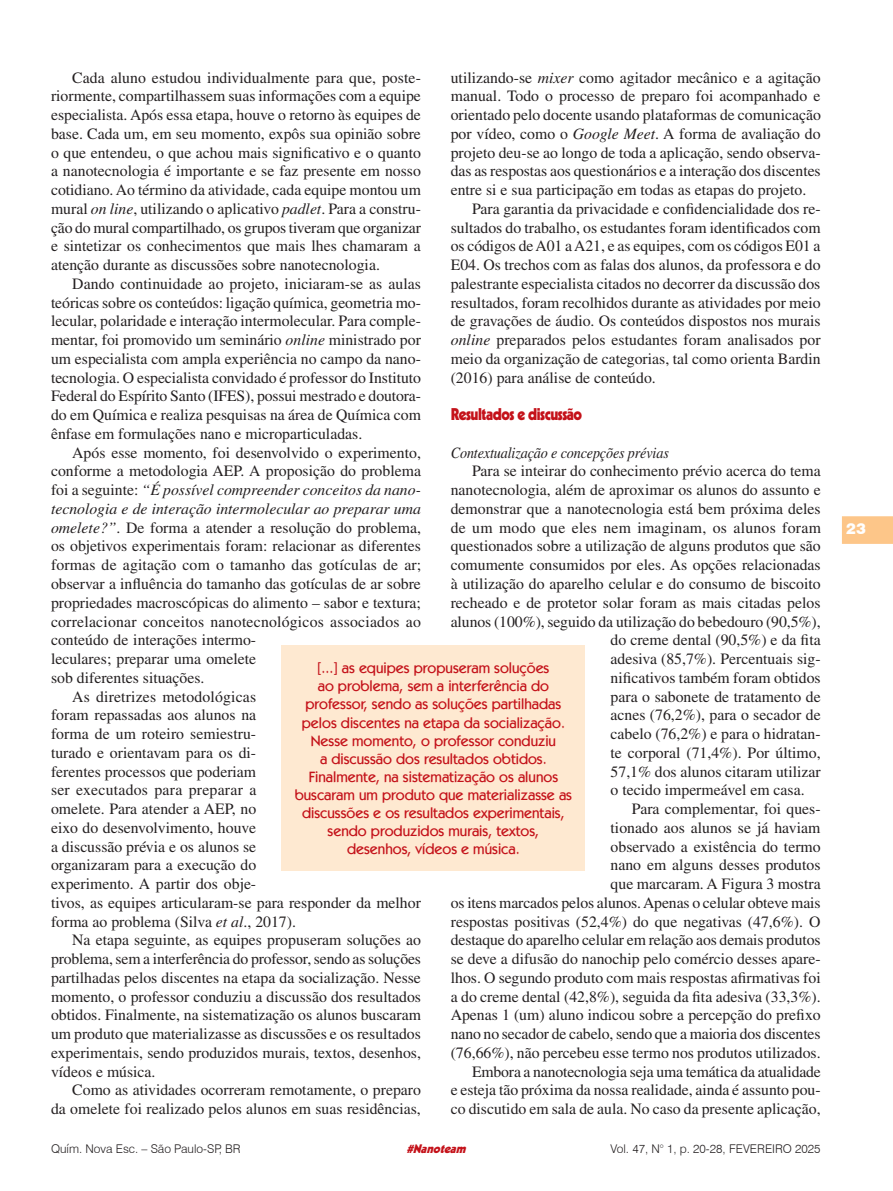
<style>
.page{position:relative;width:893px;height:1191px;background:#fff}
.page>*{position:absolute;margin:0;border:0;box-sizing:border-box;transform-origin:0 0}
.Seção{font:900 16.5px "Kabel LT Std";letter-spacing:-.03em;color:#c4121a;scale:.9 1}
.t1{font:15.75px/18.8px "Times LT Std";color:#231f20;text-align:justify}
.Sub_sub_seção{font:italic 15.75px "Times LT Std";letter-spacing:-.01em;color:#231f20;scale:.9 1}
.Olho{font:500 15px/18px "Kabel IT Cby BT";color:#c4121a;text-align:center}
.t2{font:900 15px "Swiss 721 BT";color:#fff}
.t3{font:300 12px "Swiss 721 BT";color:#231f20}
.t4{font:italic 900 12px "Kabel LT Std";color:#c4121a}
.s1{font-style:italic}
</style>
<div class="page">
<svg style="left:842px;top:516px;width:51px;height:28px"></svg>
<div style="left:282px;top:645px;width:303px;height:225px;background:#fee9d1"></div>
<p class="t1" style="left:51px;top:68px;width:371px;text-indent:21px">Cada aluno estudou individualmente para que, poste&shy;riormente, compartilhassem suas informações com a equipe especialista. Após essa etapa, houve o retorno às equipes de base. Cada um, em seu momento, expôs sua opinião sobre o que entendeu, o que achou mais significativo e o quanto a nanotecnologia é importante e se faz presente em nosso cotidiano. Ao término da atividade, cada equipe montou um mural <span class="s1">on line</span>, utilizando o aplicativo <span class="s1">padlet</span>. Para a constru&shy;ção do mural compartilhado, os grupos tiveram que organizar e sintetizar os conhecimentos que mais lhes chamaram a atenção durante as discussões sobre nanotecnologia.</p>
<p class="t1" style="left:51px;top:274px;width:372px;text-indent:21px">Dando continuidade ao projeto, iniciaram-se as aulas teóricas sobre os conteúdos: ligação química, geometria mo&shy;lecular, polaridade e interação intermolecular. Para comple&shy;mentar, foi promovido um seminário <span class="s1">online</span> ministrado por um especialista com ampla experiência no campo da nano&shy;tecnologia. O especialista convidado é professor do Instituto Federal do Espírito Santo (IFES), possui mestrado e doutora&shy;do em Química e realiza pesquisas na área de Química com ênfase em formulações nano e microparticuladas.</p>
<p class="t1" style="left:51px;top:443px;width:372px;text-align:left;text-indent:21px">Após esse momento, foi desenvolvido o experimento, conforme a metodologia AEP. A proposição do problema foi a seguinte: <span class="s1">“É possível compreender conceitos da nano&shy;tecnologia e de interação intermolecular ao preparar uma omelete?”</span>. De forma a atender a resolução do problema, os objetivos experimentais foram: relacionar as diferentes formas de agitação com o tamanho das gotículas de ar; observar a influência do tamanho das gotículas de ar sobre propriedades macroscópicas do alimento – sabor e textura; correlacionar conceitos nanotecnológicos associados ao conteúdo de interações intermo-<br>leculares; preparar uma omelete<br>sob diferentes situações.</p>
<p class="t1" style="left:51px;top:687px;width:371px;text-align:left;text-indent:21px">As diretrizes metodológicas<br>foram repassadas aos alunos na<br>forma de um roteiro semiestru-<br>turado e orientavam para os di-<br>ferentes processos que poderiam<br>ser executados para preparar a<br>omelete. Para atender a AEP, no<br>eixo do desenvolvimento, houve<br>a discussão prévia e os alunos se<br>organizaram para a execução do<br>experimento. A partir dos obje-<br>tivos, as equipes articularam-se para responder da melhor forma ao problema (Silva <span class="s1">et al</span>., 2017).</p>
<p class="t1" style="left:51px;top:930px;width:372px;text-indent:21px">Na etapa seguinte, as equipes propuseram soluções ao problema, sem a interferência do professor, sendo as soluções partilhadas pelos discentes na etapa da socialização. Nesse momento, o professor conduziu a discussão dos resultados obtidos. Finalmente, na sistematização os alunos buscaram um produto que materializasse as discussões e os resultados experimentais, sendo produzidos murais, textos, desenhos, vídeos e música.</p>
<p class="t1" style="left:51px;top:1080px;width:371px;text-align:right">Como as atividades ocorreram remotamente, o preparo<br>da omelete foi realizado pelos alunos em suas residências,</p>
<p class="t1" style="left:451px;top:68px;width:372px">utilizando-se <span class="s1">mixer</span> como agitador mecânico e a agitação manual. Todo o processo de preparo foi acompanhado e orientado pelo docente usando plataformas de comunicação por vídeo, como o <span class="s1">Google Meet</span>. A forma de avaliação do projeto deu-se ao longo de toda a aplicação, sendo observa&shy;das as respostas aos questionários e a interação dos discentes entre si e sua participação em todas as etapas do projeto.</p>
<p class="t1" style="left:451px;top:199px;width:371px;text-indent:21px">Para garantia da privacidade e confidencialidade dos re&shy;sultados do trabalho, os estudantes foram identificados com os códigos de A01 a A21, e as equipes, com os códigos E01 a E04. Os trechos com as falas dos alunos, da professora e do palestrante especialista citados no decorrer da discussão dos resultados, foram recolhidos durante as atividades por meio de gravações de áudio. Os conteúdos dispostos nos murais <span class="s1">online</span> preparados pelos estudantes foram analisados por meio da organização de categorias, tal como orienta Bardin (2016) para análise de conteúdo.</p>
<p class="Seção" style="left:451px;top:404px;width:148px">Resultados e discussão</p>
<p class="Sub_sub_seção" style="left:451px;top:444px;width:244px">Contextualização e concepções prévias</p>
<p class="t1" style="left:472px;top:462px;width:350px">Para se inteirar do conhecimento prévio acerca do tema</p>
<p class="t1" style="left:451px;top:480px;width:371px">nanotecnologia, além de aproximar os alunos do assunto e</p>
<p class="t1" style="left:451px;top:499px;width:371px">demonstrar que a nanotecnologia está bem próxima deles</p>
<p class="t1" style="left:451px;top:518px;width:372px">de um modo que eles nem imaginam, os alunos foram</p>
<p class="t1" style="left:451px;top:537px;width:371px">questionados sobre a utilização de alguns produtos que são</p>
<p class="t1" style="left:451px;top:555px;width:371px">comumente consumidos por eles. As opções relacionadas</p>
<p class="t1" style="left:451px;top:574px;width:371px">à utilização do aparelho celular e do consumo de biscoito</p>
<p class="t1" style="left:451px;top:593px;width:371px">recheado e de protetor solar foram as mais citadas pelos</p>
<p class="t1" style="left:451px;top:612px;width:371px">alunos (100%), seguido da utilização do bebedouro (90,5%),</p>
<p class="t1" style="left:611px;top:630px;width:212px">do creme dental (90,5%) e da fita</p>
<p class="t1" style="left:611px;top:649px;width:212px">adesiva (85,7%). Percentuais sig-</p>
<p class="t1" style="left:611px;top:668px;width:212px">nificativos também foram obtidos</p>
<p class="t1" style="left:611px;top:687px;width:212px">para o sabonete de tratamento de</p>
<p class="t1" style="left:611px;top:705px;width:212px">acnes (76,2%), para o secador de</p>
<p class="t1" style="left:611px;top:724px;width:212px">cabelo (76,2%) e para o hidratan-</p>
<p class="t1" style="left:611px;top:743px;width:212px">te corporal (71,4%). Por último,</p>
<p class="t1" style="left:611px;top:762px;width:212px">57,1% dos alunos citaram utilizar</p>
<p class="t1" style="left:611px;top:780px;width:196px">o tecido impermeável em casa.</p>
<p class="t1" style="left:451px;top:799px;width:371px;text-align:right">Para complementar, foi ques-<br>tionado aos alunos se já haviam<br>observado a existência do termo<br>nano em alguns desses produtos<br>que marcaram. A Figura 3 mostra<br>os itens marcados pelos alunos. Apenas o celular obteve mais respostas positivas (52,4%) do que negativas (47,6%). O destaque do aparelho celular em relação aos demais produtos se deve a difusão do nanochip pelo comércio desses apare&shy;lhos. O segundo produto com mais respostas afirmativas foi a do creme dental (42,8%), seguida da fita adesiva (33,3%).<br>Apenas 1 (um) aluno indicou sobre a percepção do prefixo nano no secador de cabelo, sendo que a maioria dos discentes (76,66%), não percebeu esse termo nos produtos utilizados.</p>
<p class="t1" style="left:451px;top:1062px;width:372px;text-indent:21px">Embora a nanotecnologia seja uma temática da atualidade e esteja tão próxima da nossa realidade, ainda é assunto pou&shy;co discutido em sala de aula. No caso da presente aplicação,</p>
<p class="Olho" style="left:295px;top:659px;width:279px">[...] as equipes propuseram soluções<br>ao problema, sem a interferência do professor, sendo as soluções partilhadas pelos discentes na etapa da socialização.<br>Nesse momento, o professor conduziu<br>a discussão dos resultados obtidos.<br>Finalmente, na sistematização os alunos buscaram um produto que materializasse as discussões e os resultados experimentais, sendo produzidos murais, textos, desenhos, vídeos e música.</p>
<p class="t3" style="left:51px;top:1141px;width:191px">Quím. Nova Esc. – São Paulo-SP, BR</p>
<p class="t3" style="left:610px;top:1141px;width:212px">Vol. 47, N° 1, p. 20-28, FEVEREIRO 2025</p>
<p class="t4" style="left:406px;top:1141px;width:64px">#Nanoteam</p>
<p class="t2" style="left:846px;top:519px;width:21px">23</p>
</div>
